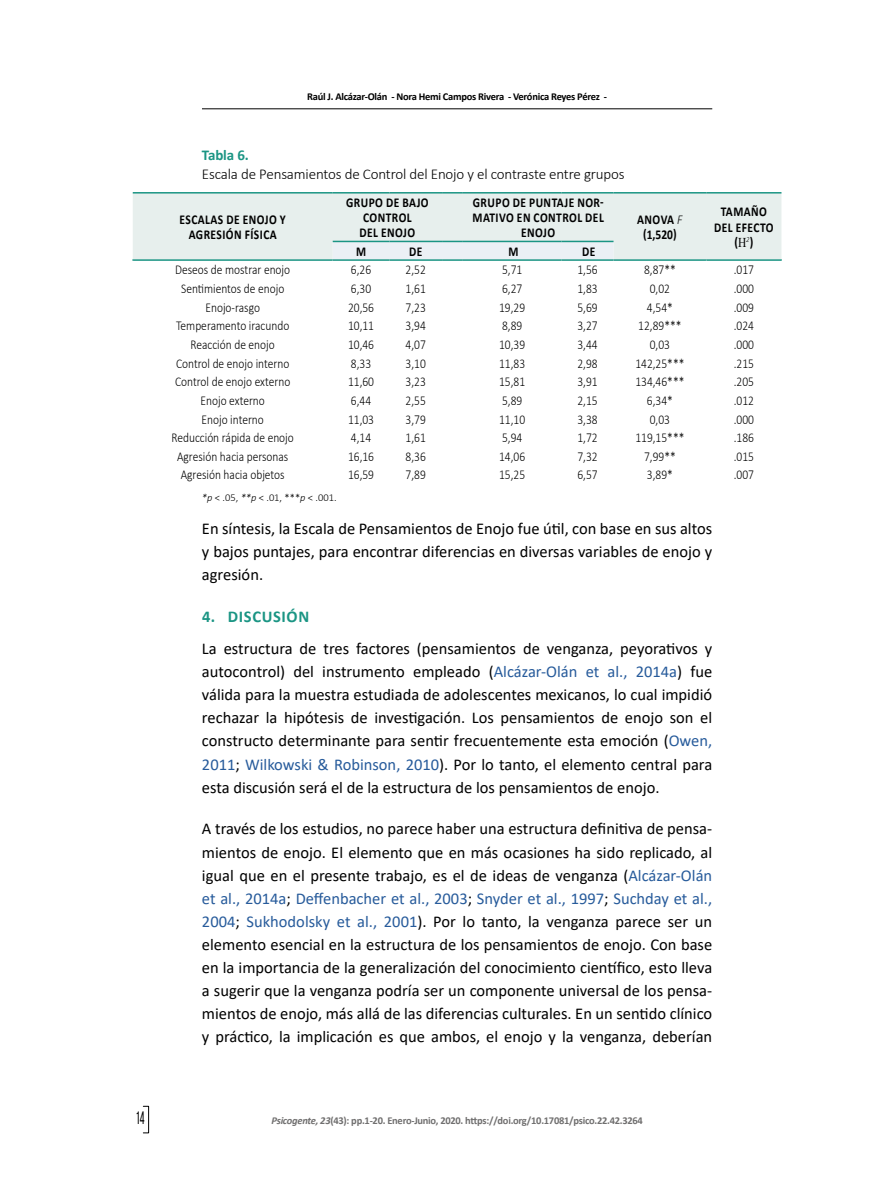
<style>
.page{position:relative;width:893px;height:1191px;background:#fff}
.page>*{position:absolute;margin:0;border:0;box-sizing:border-box;transform-origin:0 0}
.t1{font:18px "Bebas Neue";color:#000;scale:.67 1}
.t2{font:16.5px/23.1px "Calibri";color:#000;text-align:justify}
.t3{font:700 16.5px "Calibri";letter-spacing:.04em;color:#1b9584}
.t4{font:300 15px "Calibri";letter-spacing:-.01em;color:#000}
.t5{font:700 15px "Calibri";letter-spacing:-.01em;color:#1b9584}
.t6{font:300 13.5px "Calibri";color:#000;scale:.85 1}
.t7{font:700 13.5px/15px "Calibri";letter-spacing:.04em;color:#000;text-align:center;scale:.85 1}
.t8{font:700 13.5px/15px "Calibri";letter-spacing:.01em;color:#000;text-align:center;scale:.85 1}
.t9{font:700 10.5px "Calibri";letter-spacing:-.025em;color:#706f6f}
.t10{font:700 10.5px "Calibri";letter-spacing:-.025em;color:#000}
.t11{font:300 10.5px "Calibri";color:#000}
.s1{font-weight:300;font-style:italic}
.s2{font-family:"Times New Roman";font-weight:400}
.s3{font-style:italic}
.s4{color:#275b9b}
</style>
<div class="page">
<hr style="left:202px;top:108px;width:510px;height:1px;background:#000">
<div style="left:143px;top:1106px;width:6px;height:27px;border:1px solid #000"></div>
<div style="left:133px;top:193px;width:648px;height:66px;background:#e7efed"></div>
<hr style="left:132px;top:259px;width:201px;height:2px;background:#1b9584">
<hr style="left:613px;top:259px;width:93px;height:2px;background:#1b9584">
<hr style="left:706px;top:259px;width:76px;height:2px;background:#1b9584">
<hr style="left:133px;top:192px;width:200px;height:1px;background:#1b9584">
<hr style="left:333px;top:192px;width:56px;height:1px;background:#1b9584">
<hr style="left:389px;top:192px;width:53px;height:1px;background:#1b9584">
<svg style="left:442px;top:192px;width:21px;height:1px"></svg>
<hr style="left:463px;top:192px;width:98px;height:1px;background:#1b9584">
<hr style="left:561px;top:192px;width:52px;height:1px;background:#1b9584">
<hr style="left:613px;top:192px;width:93px;height:1px;background:#1b9584">
<hr style="left:706px;top:192px;width:75px;height:1px;background:#1b9584">
<svg style="left:332px;top:241px;width:282px;height:20px;background:#e3ecf0"></svg>
<hr style="left:463px;top:241px;width:98px;height:1px;background:#1b9584">
<hr style="left:561px;top:241px;width:52px;height:1px;background:#1b9584">
<hr style="left:333px;top:259px;width:56px;height:2px;background:#1b9584">
<hr style="left:389px;top:259px;width:53px;height:2px;background:#1b9584">
<hr style="left:442px;top:259px;width:21px;height:2px;background:#1b9584">
<hr style="left:463px;top:259px;width:98px;height:2px;background:#1b9584">
<hr style="left:561px;top:259px;width:52px;height:2px;background:#1b9584">
<p class="t10" style="left:307px;top:89px;width:301px">Raúl J. Alcázar-Olán - Nora Hemi Campos Rivera - Verónica Reyes Pérez -</p>
<p class="t5" style="left:202px;top:144px;width:48px">Tabla 6.</p>
<p class="t4" style="left:202px;top:164px;width:424px">Escala de Pensamientos de Control del Enojo y el contraste entre grupos</p>
<p class="t7" style="left:180px;top:212px;width:127px">ESCALAS DE ENOJO Y<br>AGRESIÓN FÍSICA</p>
<p class="t7" style="left:346px;top:195px;width:99px">GRUPO DE BAJO<br>CONTROL<br>DEL ENOJO</p>
<p class="t7" style="left:472px;top:195px;width:156px">GRUPO DE PUNTAJE NOR-<br>MATIVO EN CONTROL DEL<br>ENOJO</p>
<p class="t7" style="left:356px;top:244px;width:13px">M</p>
<p class="t7" style="left:409px;top:244px;width:17px">DE</p>
<p class="t7" style="left:508px;top:244px;width:13px">M</p>
<p class="t7" style="left:582px;top:244px;width:17px">DE</p>
<p class="t8" style="left:637px;top:212px;width:55px">ANOVA <span class="s1">F </span>(1,520)</p>
<p class="t7" style="left:714px;top:204px;width:71px">TAMAÑO<br>DEL EFECTO (<span class="s2">Η</span><sup>2</sup>)</p>
<p class="t6" style="left:175px;top:262px;width:137px">Deseos de mostrar enojo</p>
<p class="t6" style="left:351px;top:262px;width:25px">6,26</p>
<p class="t6" style="left:406px;top:262px;width:25px">2,52</p>
<p class="t6" style="left:502px;top:262px;width:25px">5,71</p>
<p class="t6" style="left:577px;top:262px;width:25px">1,56</p>
<p class="t6" style="left:644px;top:262px;width:39px">8,87**</p>
<p class="t6" style="left:734px;top:262px;width:25px">.017</p>
<p class="t6" style="left:181px;top:280px;width:123px">Sentimientos de enojo</p>
<p class="t6" style="left:351px;top:280px;width:25px">6,30</p>
<p class="t6" style="left:406px;top:280px;width:25px">1,61</p>
<p class="t6" style="left:502px;top:280px;width:25px">6,27</p>
<p class="t6" style="left:577px;top:280px;width:25px">1,83</p>
<p class="t6" style="left:650px;top:280px;width:25px">0,02</p>
<p class="t6" style="left:734px;top:280px;width:25px">.000</p>
<p class="t6" style="left:205px;top:299px;width:66px">Enojo-rasgo</p>
<p class="t6" style="left:348px;top:299px;width:32px">20,56</p>
<p class="t6" style="left:406px;top:299px;width:25px">7,23</p>
<p class="t6" style="left:499px;top:299px;width:32px">19,29</p>
<p class="t6" style="left:577px;top:299px;width:25px">5,69</p>
<p class="t6" style="left:647px;top:299px;width:32px">4,54*</p>
<p class="t6" style="left:734px;top:299px;width:25px">.009</p>
<p class="t6" style="left:176px;top:317px;width:135px">Temperamento iracundo</p>
<p class="t6" style="left:348px;top:317px;width:32px">10,11</p>
<p class="t6" style="left:406px;top:317px;width:25px">3,94</p>
<p class="t6" style="left:502px;top:317px;width:25px">8,89</p>
<p class="t6" style="left:577px;top:317px;width:25px">3,27</p>
<p class="t6" style="left:638px;top:317px;width:52px">12,89***</p>
<p class="t6" style="left:734px;top:317px;width:25px">.024</p>
<p class="t6" style="left:191px;top:336px;width:101px">Reacción de enojo</p>
<p class="t6" style="left:348px;top:336px;width:32px">10,46</p>
<p class="t6" style="left:406px;top:336px;width:25px">4,07</p>
<p class="t6" style="left:499px;top:336px;width:32px">10,39</p>
<p class="t6" style="left:577px;top:336px;width:25px">3,44</p>
<p class="t6" style="left:650px;top:336px;width:25px">0,03</p>
<p class="t6" style="left:734px;top:336px;width:25px">.000</p>
<p class="t6" style="left:176px;top:355px;width:135px">Control de enojo interno</p>
<p class="t6" style="left:351px;top:355px;width:25px">8,33</p>
<p class="t6" style="left:406px;top:355px;width:25px">3,10</p>
<p class="t6" style="left:499px;top:355px;width:32px">11,83</p>
<p class="t6" style="left:577px;top:355px;width:25px">2,98</p>
<p class="t6" style="left:635px;top:355px;width:59px">142,25***</p>
<p class="t6" style="left:734px;top:355px;width:25px">.215</p>
<p class="t6" style="left:175px;top:373px;width:137px">Control de enojo externo</p>
<p class="t6" style="left:348px;top:373px;width:32px">11,60</p>
<p class="t6" style="left:406px;top:373px;width:25px">3,23</p>
<p class="t6" style="left:499px;top:373px;width:32px">15,81</p>
<p class="t6" style="left:577px;top:373px;width:25px">3,91</p>
<p class="t6" style="left:635px;top:373px;width:59px">134,46***</p>
<p class="t6" style="left:734px;top:373px;width:25px">.205</p>
<p class="t6" style="left:201px;top:392px;width:77px">Enojo externo</p>
<p class="t6" style="left:351px;top:392px;width:25px">6,44</p>
<p class="t6" style="left:406px;top:392px;width:25px">2,55</p>
<p class="t6" style="left:502px;top:392px;width:25px">5,89</p>
<p class="t6" style="left:577px;top:392px;width:25px">2,15</p>
<p class="t6" style="left:647px;top:392px;width:32px">6,34*</p>
<p class="t6" style="left:734px;top:392px;width:25px">.012</p>
<p class="t6" style="left:202px;top:411px;width:75px">Enojo interno</p>
<p class="t6" style="left:348px;top:411px;width:32px">11,03</p>
<p class="t6" style="left:406px;top:411px;width:25px">3,79</p>
<p class="t6" style="left:499px;top:411px;width:32px">11,10</p>
<p class="t6" style="left:577px;top:411px;width:25px">3,38</p>
<p class="t6" style="left:650px;top:411px;width:25px">0,03</p>
<p class="t6" style="left:734px;top:411px;width:25px">.000</p>
<p class="t6" style="left:172px;top:429px;width:145px">Reducción rápida de enojo</p>
<p class="t6" style="left:351px;top:429px;width:25px">4,14</p>
<p class="t6" style="left:406px;top:429px;width:25px">1,61</p>
<p class="t6" style="left:502px;top:429px;width:25px">5,94</p>
<p class="t6" style="left:577px;top:429px;width:25px">1,72</p>
<p class="t6" style="left:635px;top:429px;width:59px">119,15***</p>
<p class="t6" style="left:734px;top:429px;width:25px">.186</p>
<p class="t6" style="left:177px;top:448px;width:132px">Agresión hacia personas</p>
<p class="t6" style="left:348px;top:448px;width:32px">16,16</p>
<p class="t6" style="left:406px;top:448px;width:25px">8,36</p>
<p class="t6" style="left:499px;top:448px;width:32px">14,06</p>
<p class="t6" style="left:577px;top:448px;width:25px">7,32</p>
<p class="t6" style="left:644px;top:448px;width:39px">7,99**</p>
<p class="t6" style="left:734px;top:448px;width:25px">.015</p>
<p class="t6" style="left:181px;top:466px;width:124px">Agresión hacia objetos</p>
<p class="t6" style="left:348px;top:466px;width:32px">16,59</p>
<p class="t6" style="left:406px;top:466px;width:25px">7,89</p>
<p class="t6" style="left:499px;top:466px;width:32px">15,25</p>
<p class="t6" style="left:577px;top:466px;width:25px">6,57</p>
<p class="t6" style="left:647px;top:466px;width:32px">3,89*</p>
<p class="t6" style="left:734px;top:466px;width:25px">.007</p>
<p class="t11" style="left:202px;top:491px;width:136px"><span class="s3">*p</span> &lt; .05, <span class="s3">**p</span> &lt; .01, ***<span class="s3">p</span> &lt; .001.</p>
<p class="t2" style="left:202px;top:516px;width:512px">En síntesis, la Escala de Pensamientos de Enojo fue útil, con base en sus altos y bajos puntajes, para encontrar diferencias en diversas variables de enojo y agresión.</p>
<p class="t3" style="left:202px;top:604px;width:109px">4. DISCUSIÓN</p>
<p class="t2" style="left:202px;top:636px;width:512px">La estructura de tres factores (pensamientos de venganza, peyorativos y autocontrol) del instrumento empleado (<span class="s4">Alcázar-Olán et al., 2014a</span>) fue válida para la muestra estudiada de adolescentes mexicanos, lo cual impidió rechazar la hipótesis de investigación. Los pensamientos de enojo son el constructo determinante para sentir frecuentemente esta emoción (<span class="s4">Owen, 2011</span>; <span class="s4">Wilkowski &amp; Robinson, 2010</span>). Por lo tanto, el elemento central para esta discusión será el de la estructura de los pensamientos de enojo.</p>
<p class="t2" style="left:202px;top:817px;width:512px">A través de los estudios, no parece haber una estructura definitiva de pensa&shy;mientos de enojo. El elemento que en más ocasiones ha sido replicado, al igual que en el presente trabajo, es el de ideas de venganza (<span class="s4">Alcázar-Olán et al., 2014a</span>; <span class="s4">Deffenbacher et al., 2003</span>; <span class="s4">Snyder et al., 1997</span>; <span class="s4">Suchday et al., 2004</span>; <span class="s4">Sukhodolsky et al., 2001</span>). Por lo tanto, la venganza parece ser un elemento esencial en la estructura de los pensamientos de enojo. Con base en la importancia de la generalización del conocimiento científico, esto lleva a sugerir que la venganza podría ser un componente universal de los pensa&shy;mientos de enojo, más allá de las diferencias culturales. En un sentido clínico y práctico, la implicación es que ambos, el enojo y la venganza, deberían</p>
<p class="t1" style="left:136px;top:1108px;width:15px">14</p>
<p class="t9" style="left:271px;top:1112px;width:373px"><span class="s3">Psicogente, 23</span>(43): pp.1-20. Enero-Junio, 2020. https://doi.org/10.17081/psico.22.42.3264</p>
</div>
